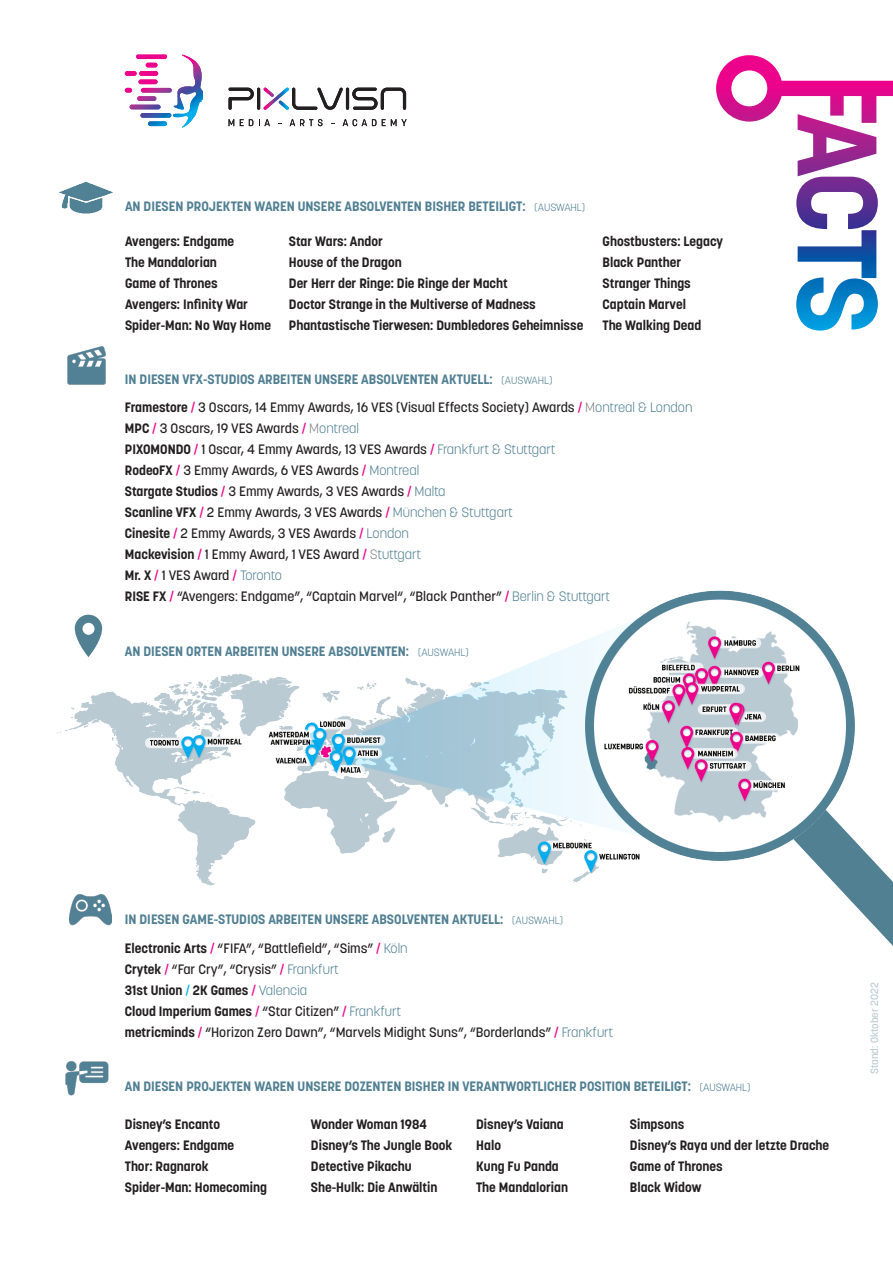
<style>
.page{position:relative;width:893px;height:1263px;background:#fff}
.page>*{position:absolute;margin:0;border:0;box-sizing:border-box;transform-origin:0 0}
.t1{font:700 13.5px "Korolev";color:#231f20}
.t2{font:500 13.5px "Korolev";color:#231f20}
.t3{font:700 13.5px "Korolev";color:#518093}
.t4{font:500 13.5px "Korolev";letter-spacing:-.02em;color:#231f20}
.t5{font:500 10.5px "Korolev";color:#bacad2}
.s1{font-weight:300;font-size:10.5px}
.s2{font-weight:700}
.s3{color:#ed028c}
.s4{font-weight:300;color:#848689}
.s5{font-weight:300;color:#518093}
.s6{font-weight:500;color:#00aeef}
.s7{font-weight:500;color:#ed028c}
.s8{font-weight:500}
</style>
<div class="page">
<svg style="left:716px;top:55px;width:177px;height:276px"></svg>
<hr style="left:257px;top:88px;width:3px;height:22px;background:#231f20;border-radius:2px">
<hr style="left:346px;top:88px;width:3px;height:22px;background:#231f20;border-radius:2px">
<svg style="left:352px;top:88px;width:54px;height:22px"></svg>
<svg style="left:263px;top:87px;width:80px;height:23px"></svg>
<svg style="left:229px;top:88px;width:25px;height:22px"></svg>
<svg style="left:229px;top:119px;width:5px;height:7px"></svg>
<svg style="left:240px;top:119px;width:13px;height:7px"></svg>
<svg style="left:259px;top:119px;width:11px;height:7px"></svg>
<svg style="left:290px;top:119px;width:32px;height:7px"></svg>
<svg style="left:343px;top:119px;width:33px;height:7px"></svg>
<svg style="left:382px;top:119px;width:25px;height:7px"></svg>
<svg style="left:125px;top:55px;width:78px;height:73px"></svg>
<img style="left:67px;top:346px;width:39px;height:39px">
<svg style="left:857px;top:879px;width:36px;height:67px"></svg>
<img style="left:56px;top:590px;width:834px;height:318px">
<img style="left:69px;top:888px;width:43px;height:38px">
<img style="left:66px;top:1061px;width:42px;height:35px">
<img style="left:60px;top:181px;width:53px;height:33px">
<svg style="left:75px;top:615px;width:27px;height:42px"></svg>
<p class="t3" style="left:125px;top:198px;width:462px">AN DIESEN PROJEKTEN WAREN UNSERE ABSOLVENTEN BISHER BETEILIGT: <span class="s1">(AUSWAHL)</span></p>
<p class="t1" style="left:289px;top:232px;width:95px">Star Wars: Andor</p>
<p class="t1" style="left:289px;top:253px;width:114px">House of the Dragon</p>
<p class="t1" style="left:289px;top:274px;width:220px">Der Herr der Ringe: Die Ringe der Macht</p>
<p class="t1" style="left:289px;top:295px;width:248px">Doctor Strange in the Multiverse of Madness</p>
<p class="t1" style="left:289px;top:316px;width:296px">Phantastische Tierwesen: Dumbledores Geheimnisse</p>
<p class="t1" style="left:125px;top:232px;width:111px">Avengers: Endgame</p>
<p class="t1" style="left:125px;top:253px;width:93px">The Mandalorian</p>
<p class="t1" style="left:125px;top:274px;width:94px">Game of Thrones</p>
<p class="t1" style="left:125px;top:295px;width:124px">Avengers: Infinity War</p>
<p class="t1" style="left:125px;top:316px;width:147px">Spider-Man: No Way Home</p>
<p class="t1" style="left:603px;top:232px;width:122px">Ghostbusters: Legacy</p>
<p class="t1" style="left:603px;top:253px;width:80px">Black Panther</p>
<p class="t1" style="left:603px;top:274px;width:90px">Stranger Things</p>
<p class="t1" style="left:603px;top:295px;width:85px">Captain Marvel</p>
<p class="t1" style="left:603px;top:316px;width:100px">The Walking Dead</p>
<p class="t3" style="left:125px;top:371px;width:429px">IN DIESEN VFX-STUDIOS ARBEITEN UNSERE ABSOLVENTEN AKTUELL: <span class="s1">(AUSWAHL)</span></p>
<p class="t2" style="left:125px;top:399px;width:569px"><span class="s2">Framestore</span> <span class="s3">/</span> 3 Oscars, 14 Emmy Awards, 16 VES (Visual Effects Society) Awards <span class="s3">/</span> <span class="s4">M</span><span class="s5">ontreal &amp; London</span></p>
<p class="t2" style="left:125px;top:420px;width:236px"><span class="s2">MPC</span> <span class="s3">/</span> 3 Oscars, 19 VES Awards <span class="s3">/</span> <span class="s4">M</span><span class="s5">ontreal</span></p>
<p class="t2" style="left:125px;top:441px;width:432px"><span class="s2">PIXOMONDO</span> <span class="s3">/</span> 1 Oscar, 4 Emmy Awards, 13 VES Awards <span class="s3">/</span> <span class="s5">Frankfurt &amp; Stuttgart</span></p>
<p class="t2" style="left:125px;top:462px;width:296px"><span class="s2">RodeoFX</span> <span class="s3">/</span> 3 Emmy Awards, 6 VES Awards <span class="s3">/</span> <span class="s5">Montreal</span></p>
<p class="t2" style="left:125px;top:483px;width:322px"><span class="s2">Stargate Studios</span> <span class="s3">/</span> 3 Emmy Awards, 3 VES Awards <span class="s3">/</span> <span class="s5">Malta</span></p>
<p class="t2" style="left:125px;top:504px;width:389px"><span class="s2">Scanline VFX</span> <span class="s3">/</span> 2 Emmy Awards, 3 VES Awards <span class="s3">/</span> <span class="s5">München &amp; Stuttgart</span></p>
<p class="t2" style="left:125px;top:525px;width:286px"><span class="s2">Cinesite</span> <span class="s3">/</span> 2 Emmy Awards, 3 VES Awards <span class="s3">/</span> <span class="s5">London</span></p>
<p class="t4" style="left:125px;top:546px;width:298px"><span class="s2">Mackevision</span> <span class="s3">/</span> 1 Emmy Award, 1 VES Award <span class="s3">/</span> <span class="s4">S</span><span class="s5">tuttgart</span></p>
<p class="t4" style="left:125px;top:567px;width:158px"><span class="s2">Mr. X</span> <span class="s3">/</span> 1 VES Award <span class="s3">/</span> <span class="s5">Toronto</span></p>
<p class="t2" style="left:125px;top:588px;width:487px"><span class="s2">RISE FX</span> <span class="s3">/</span> “Avengers: Endgame”, “Captain Marvel“, “Black Panther” <span class="s3">/</span> <span class="s5">Berlin &amp; Stuttgart</span></p>
<p class="t3" style="left:125px;top:643px;width:345px">AN DIESEN ORTEN ARBEITEN UNSERE ABSOLVENTEN: <span class="s1">(AUSWAHL)</span></p>
<p class="t3" style="left:125px;top:911px;width:440px">IN DIESEN GAME-STUDIOS ARBEITEN UNSERE ABSOLVENTEN AKTUELL: <span class="s1">(AUSWAHL)</span></p>
<p class="t2" style="left:125px;top:939px;width:284px"><span class="s2">Electronic Arts</span> <span class="s3">/</span> “FIFA”, “Battlefield”, “Sims” <span class="s3">/</span> <span class="s5">Köln</span></p>
<p class="t2" style="left:125px;top:960px;width:216px"><span class="s2">Crytek</span> <span class="s3">/</span> “Far Cry”, “Crysis” <span class="s3">/</span> <span class="s5">Frankfurt</span></p>
<p class="t1" style="left:125px;top:981px;width:184px">31st Union <span class="s6">/</span> 2K Games <span class="s7">/</span> <span class="s5">Valencia</span></p>
<p class="t1" style="left:125px;top:1002px;width:278px">Cloud Imperium Games <span class="s7">/</span> <span class="s8">“Star Citizen”</span> <span class="s7">/</span> <span class="s5">Frankfurt</span></p>
<p class="t2" style="left:125px;top:1023px;width:490px"><span class="s2">metricminds</span> <span class="s3">/</span> “Horizon Zero Dawn”, “Marvels Midight Suns”, “Borderlands” <span class="s3">/</span> <span class="s5">Frankfurt</span></p>
<p class="t3" style="left:125px;top:1078px;width:627px">AN DIESEN PROJEKTEN WAREN UNSERE DOZENTEN BISHER IN VERANTWORTLICHER POSITION BETEILIGT: <span class="s1">(AUSWAHL)</span></p>
<p class="t1" style="left:125px;top:1115px;width:97px">Disney’s Encanto</p>
<p class="t1" style="left:125px;top:1136px;width:111px">Avengers: Endgame</p>
<p class="t1" style="left:125px;top:1157px;width:85px">Thor: Ragnarok</p>
<p class="t1" style="left:125px;top:1178px;width:143px">Spider-Man: Homecoming</p>
<p class="t1" style="left:476px;top:1115px;width:89px">Disney’s Vaiana</p>
<p class="t1" style="left:476px;top:1136px;width:26px">Halo</p>
<p class="t1" style="left:476px;top:1157px;width:84px">Kung Fu Panda</p>
<p class="t1" style="left:476px;top:1178px;width:93px">The Mandalorian</p>
<p class="t1" style="left:630px;top:1115px;width:56px">Simpsons</p>
<p class="t1" style="left:630px;top:1136px;width:201px">Disney’s Raya und der letzte Drache</p>
<p class="t1" style="left:630px;top:1157px;width:94px">Game of Thrones</p>
<p class="t1" style="left:630px;top:1178px;width:73px">Black Widow</p>
<p class="t1" style="left:311px;top:1115px;width:117px">Wonder Woman 1984</p>
<p class="t1" style="left:311px;top:1136px;width:143px">Disney’s The Jungle Book</p>
<p class="t1" style="left:311px;top:1157px;width:102px">Detective Pikachu</p>
<p class="t1" style="left:311px;top:1178px;width:128px">She-Hulk: Die Anwältin</p>
<p class="t5" style="left:868px;top:1074px;width:93px;rotate:-90deg">Stand: Oktober 2022</p>
</div>
